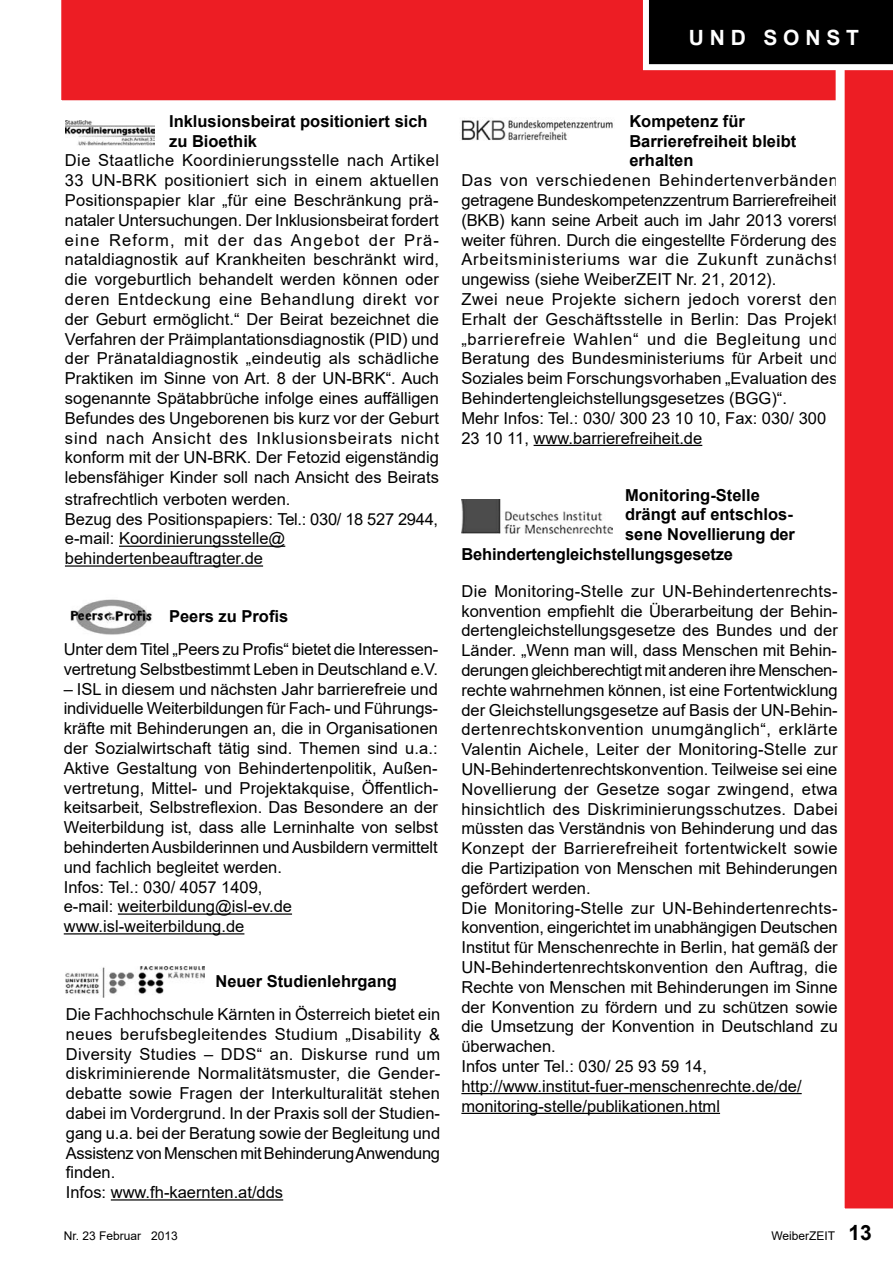
<style>
.page{position:relative;width:893px;height:1263px;background:#fff}
.page>*{position:absolute;margin:0;border:0;box-sizing:border-box;transform-origin:0 0}
.t1{font:700 21px "Arial";color:#fff}
.t2{font:16.5px/19.8px "Arial";color:#000;text-align:justify}
.t3{font:700 16.5px/19.8px "Arial";color:#000}
.t4{font:16.5px "Arial";letter-spacing:-.02em;color:#000}
.t5{font:12px "Arial";color:#000}
.s1{font-weight:700;font-size:21px}
</style>
<div class="page">
<hr style="left:534px;top:445px;width:168px;height:1px;background:#000">
<img style="left:461px;top:119px;width:152px;height:22px">
<hr style="left:119px;top:546px;width:166px;height:1px;background:#000">
<hr style="left:65px;top:565px;width:198px;height:2px;background:#000">
<img style="left:66px;top:120px;width:88px;height:25px">
<div style="left:61px;top:0;width:775px;height:101px;background:#ed1d24"></div>
<div style="left:844px;top:70px;width:49px;height:1139px;background:#ed1d24"></div>
<svg style="left:643px;top:0;width:250px;height:70px;background:#1a1a1a"></svg>
<hr style="left:118px;top:913px;width:174px;height:2px;background:#000">
<hr style="left:64px;top:933px;width:180px;height:1px;background:#000">
<img style="left:70px;top:599px;width:82px;height:36px">
<hr style="left:461px;top:1093px;width:341px;height:1px;background:#000">
<hr style="left:461px;top:1113px;width:259px;height:1px;background:#000">
<img style="left:461px;top:500px;width:151px;height:33px">
<hr style="left:111px;top:1199px;width:172px;height:1px;background:#000">
<img style="left:66px;top:966px;width:139px;height:31px">
<p class="t1" style="left:689px;top:23px;width:172px">U N D S O N S T</p>
<h2 class="t3" style="left:629px;top:111px;width:168px">Kompetenz für<br>Barrierefreiheit bleibt erhalten</h2>
<p class="t2" style="left:461px;top:170px;width:378px">Das von verschiedenen Behindertenverbänden getragene Bundeskompetenzzentrum Barrierefreiheit (BKB) kann seine Arbeit auch im Jahr 2013 vorerst weiter führen. Durch die eingestellte Förderung des Arbeitsministeriums war die Zukunft zunächst ungewiss (siehe WeiberZEIT Nr. 21, 2012).</p>
<p class="t2" style="left:461px;top:289px;width:378px">Zwei neue Projekte sichern jedoch vorerst den Erhalt der Geschäftsstelle in Berlin: Das Projekt „barrierefreie Wahlen“ und die Begleitung und Beratung des Bundesministeriums für Arbeit und Soziales beim Forschungsvorhaben „Evaluation des Behindertengleichstellungsgesetzes (BGG)“.</p>
<p class="t2" style="left:461px;top:408px;width:366px">Mehr Infos: Tel.: 030/ 300 23 10 10, Fax: 030/ 300<br>23 10 11, www.barrierefreiheit.de</p>
<h2 class="t3" style="left:169px;top:111px;width:260px">Inklusionsbeirat positioniert sich zu Bioethik</h2>
<p class="t2" style="left:65px;top:151px;width:376px">Die Staatliche Koordinierungsstelle nach Artikel 33 UN-BRK positioniert sich in einem aktuellen Positionspapier klar „für eine Beschränkung prä&shy;nataler Untersuchungen. Der Inklusionsbeirat fordert eine Reform, mit der das Angebot der Prä&shy;nataldiagnostik auf Krankheiten beschränkt wird, die vorgeburtlich behandelt werden können oder deren Entdeckung eine Behandlung direkt vor der Geburt ermöglicht.“ Der Beirat bezeichnet die Verfahren der Präimplantationsdiagnostik (PID) und der Pränataldiagnostik „eindeutig als schädliche Praktiken im Sinne von Art. 8 der UN-BRK“. Auch sogenannte Spätabbrüche infolge eines auffälligen Befundes des Ungeborenen bis kurz vor der Geburt sind nach Ansicht des Inklusionsbeirats nicht konform mit der UN-BRK. Der Fetozid eigenständig lebensfähiger Kinder soll nach Ansicht des Beirats</p>
<p class="t2" style="left:65px;top:489px;width:227px">strafrechtlich verboten werden.</p>
<p class="t2" style="left:65px;top:509px;width:375px">Bezug des Positionspapiers: Tel.: 030/ 18 527 2944,</p>
<p class="t2" style="left:65px;top:529px;width:222px">e-mail: Koordinierungsstelle@ behindertenbeauftragter.de</p>
<h2 class="t3" style="left:625px;top:485px;width:136px">Monitoring-Stelle</h2>
<h2 class="t3" style="left:625px;top:505px;width:169px">drängt auf entschlos-</h2>
<h2 class="t3" style="left:625px;top:525px;width:171px">sene Novellierung der</h2>
<h2 class="t3" style="left:461px;top:544px;width:273px">Behindertengleichstellungsgesetze</h2>
<p class="t2" style="left:461px;top:581px;width:378px">Die Monitoring-Stelle zur UN-Behindertenrechts&shy;konvention empfiehlt die Überarbeitung der Behin&shy;dertengleichstellungsgesetze des Bundes und der Länder. „Wenn man will, dass Menschen mit Behin-</p>
<p class="t4" style="left:461px;top:659px;width:378px">derungen gleichberechtigt mit anderen ihre Menschen-</p>
<p class="t2" style="left:461px;top:680px;width:378px">rechte wahrnehmen können, ist eine Fortentwicklung der Gleichstellungsgesetze auf Basis der UN-Behin&shy;dertenrechtskonvention unumgänglich“, erklärte Valentin Aichele, Leiter der Monitoring-Stelle zur UN-Behindertenrechtskonvention. Teilweise sei eine Novellierung der Gesetze sogar zwingend, etwa hinsichtlich des Diskriminierungsschutzes. Dabei müssten das Verständnis von Behinderung und das Konzept der Barrierefreiheit fortentwickelt sowie die Partizipation von Menschen mit Behinderungen gefördert werden.</p>
<p class="t2" style="left:461px;top:898px;width:378px">Die Monitoring-Stelle zur UN-Behindertenrechts&shy;konvention, eingerichtet im unabhängigen Deutschen Institut für Menschenrechte in Berlin, hat gemäß der UN-Behindertenrechtskonvention den Auftrag, die Rechte von Menschen mit Behinderungen im Sinne der Konvention zu fördern und zu schützen sowie die Umsetzung der Konvention in Deutschland zu überwachen.</p>
<p class="t2" style="left:461px;top:1056px;width:247px">Infos unter Tel.: 030/ 25 93 59 14,</p>
<p class="t2" style="left:461px;top:1076px;width:342px">http://www.institut-fuer-menschenrechte.de/de/ monitoring-stelle/publikationen.html</p>
<h2 class="t3" style="left:169px;top:607px;width:121px">Peers zu Profis</h2>
<p class="t2" style="left:64px;top:639px;width:376px">Unter dem Titel „Peers zu Profis“ bietet die Interessen&shy;vertretung Selbstbestimmt Leben in Deutschland e.V.</p>
<p class="t2" style="left:64px;top:679px;width:376px">– ISL in diesem und nächsten Jahr barrierefreie und individuelle Weiterbildungen für Fach- und Führungs&shy;kräfte mit Behinderungen an, die in Organisationen der Sozialwirtschaft tätig sind. Themen sind u.a.:<br>Aktive Gestaltung von Behindertenpolitik, Außen&shy;vertretung, Mittel- und Projektakquise, Öffentlich&shy;keitsarbeit, Selbstreflexion. Das Besondere an der Weiterbildung ist, dass alle Lerninhalte von selbst behinderten Ausbilderinnen und Ausbildern vermittelt und fachlich begleitet werden.</p>
<p class="t2" style="left:64px;top:877px;width:200px">Infos: Tel.: 030/ 4057 1409,</p>
<p class="t2" style="left:64px;top:896px;width:230px">e-mail: weiterbildung@isl-ev.de</p>
<p class="t2" style="left:64px;top:916px;width:182px">www.isl-weiterbildung.de</p>
<h2 class="t3" style="left:215px;top:972px;width:183px">Neuer Studienlehrgang</h2>
<p class="t2" style="left:66px;top:1004px;width:376px">Die Fachhochschule Kärnten in Österreich bietet ein neues berufsbegleitendes Studium „Disability &amp; Diversity Studies – DDS“ an. Diskurse rund um diskriminierende Normalitätsmuster, die Gender&shy;debatte sowie Fragen der Interkulturalität stehen dabei im Vordergrund. In der Praxis soll der Studien&shy;gang u.a. bei der Beratung sowie der Begleitung und Assistenz von Menschen mit Behinderung Anwendung finden.</p>
<p class="t2" style="left:66px;top:1182px;width:219px">Infos: www.fh-kaernten.at/dds</p>
<p class="t5" style="left:64px;top:1227px;width:116px">Nr. 23 Februar 2013</p>
<p class="t5" style="left:771px;top:1227px;width:102px">WeiberZEIT <span class="s1">13</span></p>
</div>
